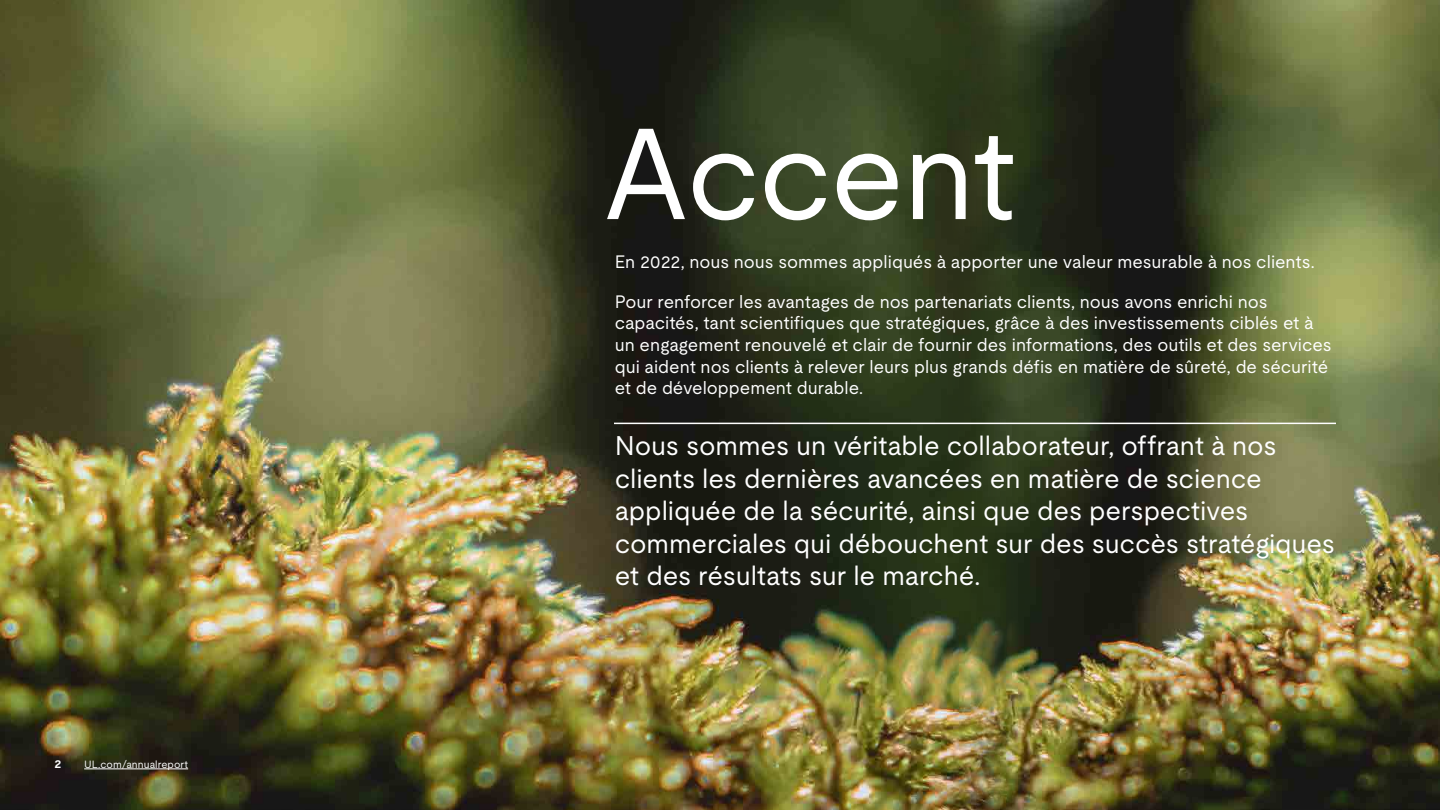
<style>
.page{position:relative;width:1440px;height:810px;background:#fff}
.page>*{position:absolute;margin:0;border:0;box-sizing:border-box;transform-origin:0 0}
.Deck_title{font:129px "UL Moderat";letter-spacing:-.02em;color:#fff}
.Page_subtitle{font:27px/32.4px "UL Moderat";letter-spacing:-.005em;color:#fff}
.Body_Copy{font:18px/21.6px "UL Moderat";color:#fff}
.t1{font:700 12px "UL Moderat";color:#fff}
.t2{font:10.5px "UL Moderat";letter-spacing:.005em;color:#fff}
</style>
<div class="page">
<img style="left:1031px;top:0;width:409px;height:810px">
<img style="left:0;top:0;width:1031px;height:810px">
<hr style="left:614px;top:423px;width:722px;height:1px;background:#fff">
<hr style="left:84px;top:769px;width:104px;height:1px;background:#fff">
<p class="t1" style="left:54px;top:755px;width:8px">2</p>
<p class="t2" style="left:84px;top:756px;width:105px">UL.com/annualreport</p>
<p class="Deck_title" style="left:602px;top:72px;width:416px">Accent</p>
<p class="Body_Copy" style="left:615px;top:251px;width:701px">En 2022, nous nous sommes appliqués à apporter une valeur mesurable à nos clients.</p>
<p class="Body_Copy" style="left:615px;top:290px;width:718px">Pour renforcer les avantages de nos partenariats clients, nous avons enrichi nos capacités, tant scientifiques que stratégiques, grâce à des investissements ciblés et à un engagement renouvelé et clair de fournir des informations, des outils et des services qui aident nos clients à relever leurs plus grands défis en matière de sûreté, de sécurité et de développement durable.</p>
<p class="Page_subtitle" style="left:615px;top:429px;width:722px">Nous sommes un véritable collaborateur, offrant à nos clients les dernières avancées en matière de science appliquée de la sécurité, ainsi que des perspectives commerciales qui débouchent sur des succès stratégiques et des résultats sur le marché.</p>
</div>
